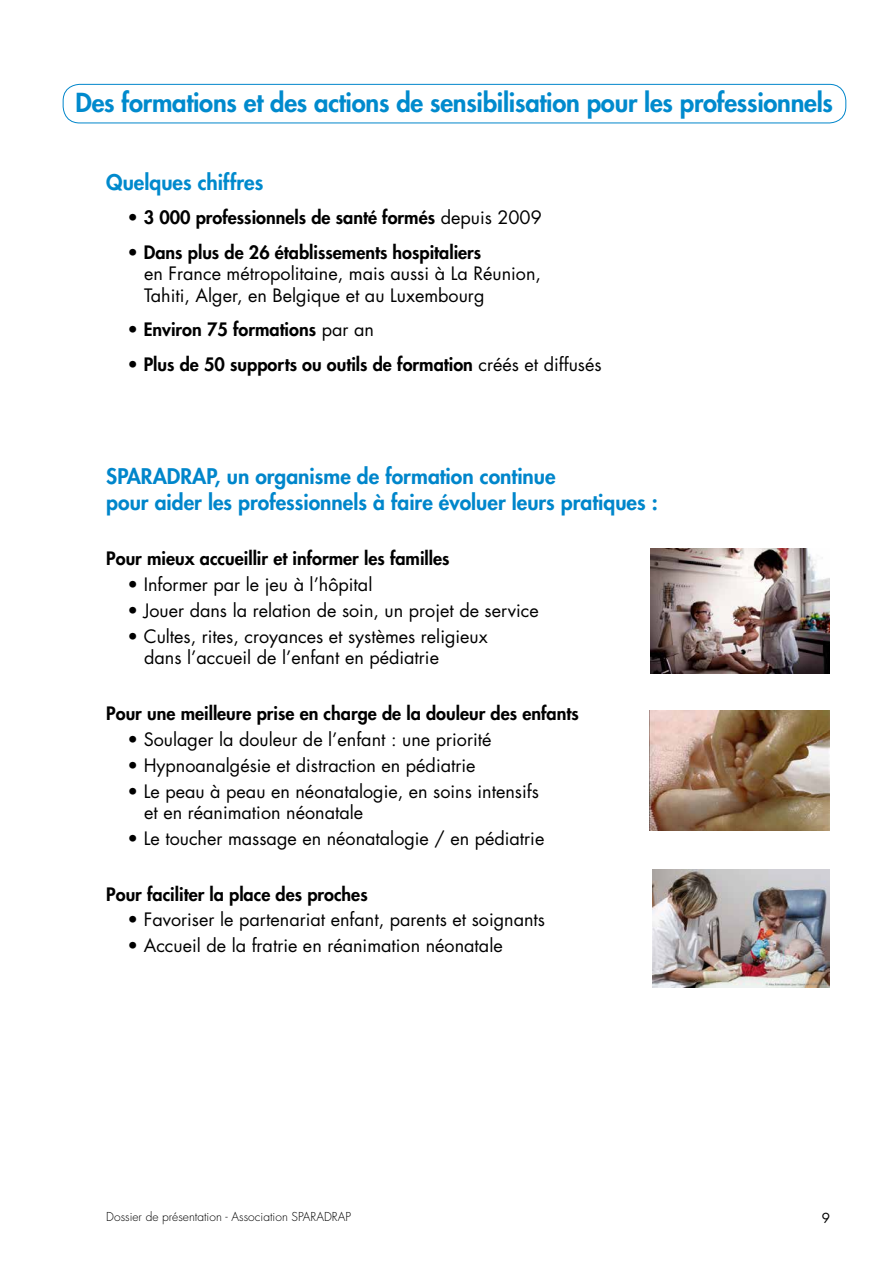
<style>
.page{position:relative;width:893px;height:1263px;background:#fff}
.page>*{position:absolute;margin:0;border:0;box-sizing:border-box;transform-origin:0 0}
.t1{font:800 25.5px "Futura";letter-spacing:-.01em;color:#008acd}
.t2{font:800 21px/25.2px "Futura";color:#0086cb}
.t3{font:800 21px "Futura";color:#008acd}
.t4{font:18px/21.6px "Futura";color:#000}
.t5{font:800 18px "Futura";color:#000}
.t6{font:13.5px "Futura";color:#000}
.t7{font:300 12px "Futura";color:#000}
.s1{font-weight:400}
.s2{font-weight:800}
</style>
<div class="page">
<img style="left:651px;top:549px;width:178px;height:124px">
<img style="left:653px;top:870px;width:176px;height:117px">
<img style="left:650px;top:710px;width:179px;height:121px">
<div style="left:63px;top:84px;width:783px;height:39px;border:1px solid #0086cb;border-radius:17px"></div>
<h1 class="t1" style="left:75px;top:86px;width:759px">Des formations et des actions de sensibilisation pour les professionnels</h1>
<p class="t3" style="left:106px;top:169px;width:158px">Quelques chiffres</p>
<p class="t5" style="left:128px;top:206px;width:416px"><span class="s1">•</span> 3 000 professionnels de santé formés <span class="s1">depuis 2009</span></p>
<p class="t4" style="left:144px;top:241px;width:398px;text-indent:-17px">• <span class="s2">Dans plus de 26 établissements hospitaliers<br></span>en France métropolitaine, mais aussi à La Réunion,<br>Tahiti, Alger, en Belgique et au Luxembourg</p>
<p class="t5" style="left:128px;top:318px;width:248px"><span class="s1">•</span> Environ 75 formations <span class="s1">par an</span></p>
<p class="t5" style="left:128px;top:352px;width:475px"><span class="s1">•</span> Plus de 50 supports ou outils de formation <span class="s1">créés et diffusés</span></p>
<p class="t2" style="left:106px;top:464px;width:553px">SPARADRAP, un organisme de formation continue<br>pour aider les professionnels à faire évoluer leurs pratiques :</p>
<p class="t5" style="left:106px;top:547px;width:345px">Pour mieux accueillir et informer les familles</p>
<p class="t4" style="left:128px;top:574px;width:246px">• Informer par le jeu à l’hôpital</p>
<p class="t4" style="left:128px;top:600px;width:413px">• Jouer dans la relation de soin, un projet de service</p>
<p class="t4" style="left:144px;top:625px;width:345px;text-indent:-17px">• Cultes, rites, croyances et systèmes religieux dans l’accueil de l’enfant en pédiatrie</p>
<p class="t5" style="left:106px;top:702px;width:474px">Pour une meilleure prise en charge de la douleur des enfants</p>
<p class="t4" style="left:128px;top:729px;width:365px">• Soulager la douleur de l’enfant : une priorité</p>
<p class="t4" style="left:128px;top:754px;width:349px">• Hypnoanalgésie et distraction en pédiatrie</p>
<p class="t4" style="left:144px;top:780px;width:396px;text-indent:-17px">• Le peau à peau en néonatalogie, en soins intensifs et en réanimation néonatale</p>
<p class="t4" style="left:128px;top:828px;width:418px">• Le toucher massage en néonatalogie / en pédiatrie</p>
<p class="t5" style="left:106px;top:882px;width:263px">Pour faciliter la place des proches</p>
<p class="t4" style="left:128px;top:909px;width:419px">• Favoriser le partenariat enfant, parents et soignants</p>
<p class="t4" style="left:128px;top:935px;width:377px">• Accueil de la fratrie en réanimation néonatale</p>
<p class="t7" style="left:106px;top:1209px;width:246px">Dossier de présentation - Association SPARADRAP</p>
<p class="t6" style="left:822px;top:1209px;width:10px">9</p>
</div>
